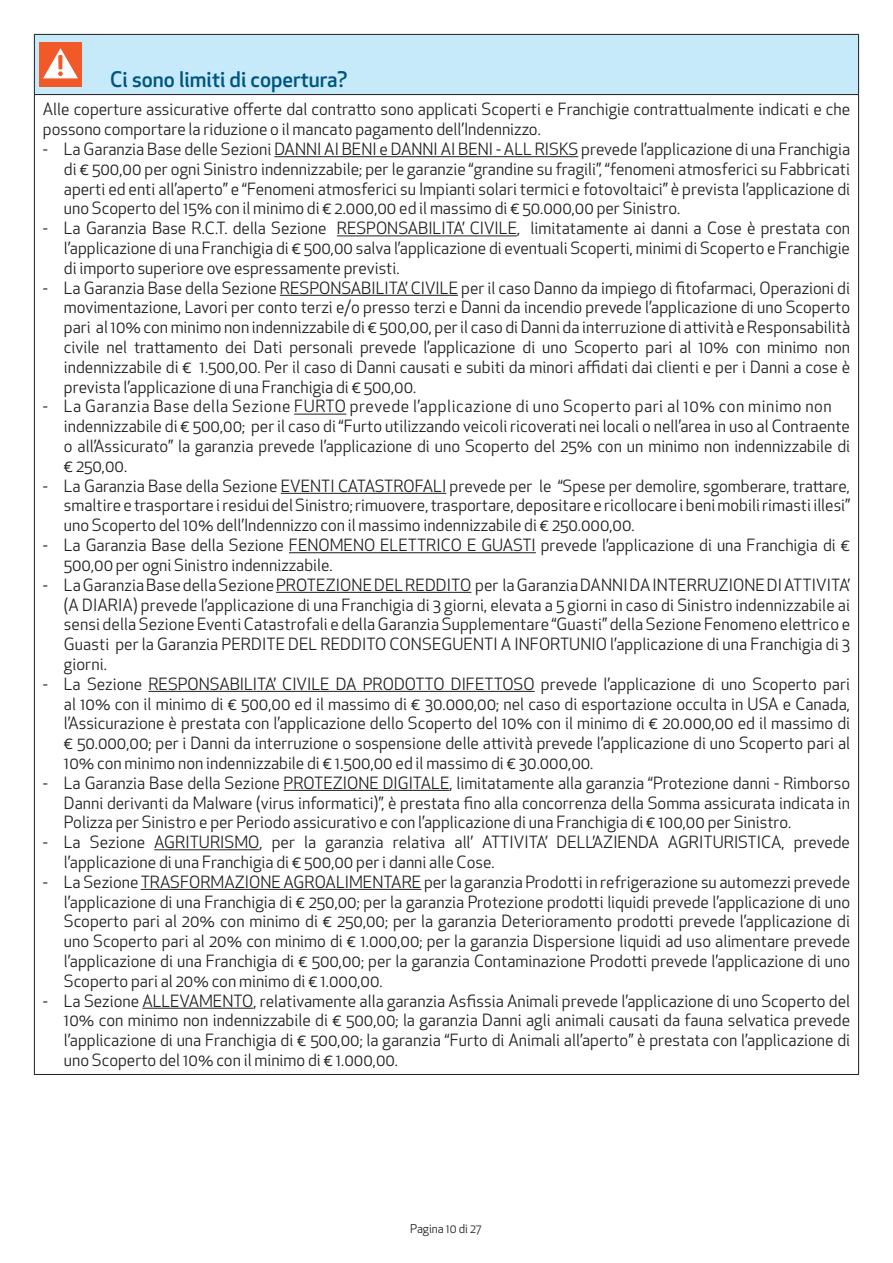
<style>
.page{position:relative;width:893px;height:1263px;background:#fff}
.page>*{position:absolute;margin:0;border:0;box-sizing:border-box;transform-origin:0 0}
.t1{font:500 21px "Apex New";color:#005480}
.t2{font:16.5px/19.8px "Apex New";color:#231f20;text-align:justify}
.t3{font:12px "Apex New";color:#231f20}
</style>
<div class="page">
<div style="left:34px;top:34px;width:825px;height:61px;background:#c6eafa"></div>
<hr style="left:34px;top:34px;width:825px;height:1px;background:#231f20">
<hr style="left:34px;top:35px;width:1px;height:59px;background:#231f20">
<hr style="left:858px;top:35px;width:1px;height:59px;background:#231f20">
<hr style="left:34px;top:94px;width:825px;height:1px;background:#231f20">
<hr style="left:34px;top:95px;width:1px;height:979px;background:#231f20">
<hr style="left:858px;top:95px;width:1px;height:979px;background:#231f20">
<hr style="left:34px;top:1074px;width:825px;height:1px;background:#231f20">
<div style="left:39px;top:42px;width:43px;height:45px;background:#f15929"></div>
<svg style="left:43px;top:48px;width:35px;height:30px"></svg>
<hr style="left:274px;top:156px;width:304px;height:1px;background:#231f20">
<hr style="left:337px;top:236px;width:180px;height:1px;background:#231f20">
<hr style="left:280px;top:295px;width:178px;height:1px;background:#231f20">
<hr style="left:294px;top:414px;width:52px;height:1px;background:#231f20">
<hr style="left:281px;top:493px;width:165px;height:1px;background:#231f20">
<hr style="left:289px;top:552px;width:247px;height:1px;background:#231f20">
<hr style="left:276px;top:592px;width:195px;height:1px;background:#231f20">
<hr style="left:148px;top:691px;width:387px;height:1px;background:#231f20">
<hr style="left:284px;top:790px;width:165px;height:1px;background:#231f20">
<hr style="left:154px;top:849px;width:105px;height:1px;background:#231f20">
<hr style="left:141px;top:889px;width:280px;height:1px;background:#231f20">
<hr style="left:142px;top:1008px;width:111px;height:1px;background:#231f20">
<p class="t1" style="left:110px;top:65px;width:239px">Ci sono limiti di copertura?</p>
<p class="t2" style="left:43px;top:100px;width:809px">Alle coperture assicurative offerte dal contratto sono applicati Scoperti e Franchigie contrattualmente indicati e che possono comportare la riduzione o il mancato pagamento dell’Indennizzo.</p>
<p class="t2" style="left:64px;top:139px;width:788px;text-indent:-21px">- La Garanzia Base delle Sezioni DANNI AI BENI e DANNI AI BENI - ALL RISKS prevede l’applicazione di una Franchigia di € 500,00 per ogni Sinistro indennizzabile; per le garanzie “grandine su fragili”, “fenomeni atmosferici su Fabbricati aperti ed enti all’aperto” e “Fenomeni atmosferici su Impianti solari termici e fotovoltaici” è prevista l’applicazione di uno Scoperto del 15% con il minimo di € 2.000,00 ed il massimo di € 50.000,00 per Sinistro.</p>
<p class="t2" style="left:64px;top:218px;width:788px;text-indent:-21px">- La Garanzia Base R.C.T. della Sezione RESPONSABILITA’ CIVILE, limitatamente ai danni a Cose è prestata con l’applicazione di una Franchigia di € 500,00 salva l’applicazione di eventuali Scoperti, minimi di Scoperto e Franchigie di importo superiore ove espressamente previsti.</p>
<p class="t2" style="left:64px;top:278px;width:788px;text-indent:-21px">- La Garanzia Base della Sezione RESPONSABILITA’ CIVILE per il caso Danno da impiego di fitofarmaci, Operazioni di movimentazione, Lavori per conto terzi e/o presso terzi e Danni da incendio prevede l’applicazione di uno Scoperto pari al 10% con minimo non indennizzabile di € 500,00, per il caso di Danni da interruzione di attività e Responsabilità civile nel trattamento dei Dati personali prevede l’applicazione di uno Scoperto pari al 10% con minimo non indennizzabile di € 1.500,00. Per il caso di Danni causati e subiti da minori affidati dai clienti e per i Danni a cose è prevista l’applicazione di una Franchigia di € 500,00.</p>
<p class="t2" style="left:64px;top:397px;width:788px;text-align:left;text-indent:-21px">- La Garanzia Base della Sezione FURTO prevede l’applicazione di uno Scoperto pari al 10% con minimo non indennizzabile di € 500,00; per il caso di “Furto utilizzando veicoli ricoverati nei locali o nell’area in uso al Contraente o all’Assicurato” la garanzia prevede l’applicazione di uno Scoperto del 25% con un minimo non indennizzabile di € 250,00.</p>
<p class="t2" style="left:64px;top:476px;width:788px;text-indent:-21px">- La Garanzia Base della Sezione EVENTI CATASTROFALI prevede per le “Spese per demolire, sgomberare, trattare, smaltire e trasportare i residui del Sinistro; rimuovere, trasportare, depositare e ricollocare i beni mobili rimasti illesi” uno Scoperto del 10% dell’Indennizzo con il massimo indennizzabile di € 250.000,00.</p>
<p class="t2" style="left:64px;top:535px;width:788px;text-indent:-21px">- La Garanzia Base della Sezione FENOMENO ELETTRICO E GUASTI prevede l’applicazione di una Franchigia di €<br>500,00 per ogni Sinistro indennizzabile.</p>
<p class="t2" style="left:64px;top:575px;width:788px;text-indent:-21px">- La Garanzia Base della Sezione PROTEZIONE DEL REDDITO per la Garanzia DANNI DA INTERRUZIONE DI ATTIVITA’ (A DIARIA) prevede l’applicazione di una Franchigia di 3 giorni, elevata a 5 giorni in caso di Sinistro indennizzabile ai sensi della Sezione Eventi Catastrofali e della Garanzia Supplementare “Guasti” della Sezione Fenomeno elettrico e Guasti per la Garanzia PERDITE DEL REDDITO CONSEGUENTI A INFORTUNIO l’applicazione di una Franchigia di 3 giorni.</p>
<p class="t2" style="left:64px;top:674px;width:788px;text-indent:-21px">- La Sezione RESPONSABILITA’ CIVILE DA PRODOTTO DIFETTOSO prevede l’applicazione di uno Scoperto pari al 10% con il minimo di € 500,00 ed il massimo di € 30.000,00; nel caso di esportazione occulta in USA e Canada, l’Assicurazione è prestata con l’applicazione dello Scoperto del 10% con il minimo di € 20.000,00 ed il massimo di € 50.000,00; per i Danni da interruzione o sospensione delle attività prevede l’applicazione di uno Scoperto pari al 10% con minimo non indennizzabile di € 1.500,00 ed il massimo di € 30.000,00.</p>
<p class="t2" style="left:64px;top:773px;width:788px;text-indent:-21px">- La Garanzia Base della Sezione PROTEZIONE DIGITALE, limitatamente alla garanzia “Protezione danni - Rimborso Danni derivanti da Malware (virus informatici)”, è prestata fino alla concorrenza della Somma assicurata indicata in Polizza per Sinistro e per Periodo assicurativo e con l’applicazione di una Franchigia di € 100,00 per Sinistro.</p>
<p class="t2" style="left:64px;top:832px;width:788px;text-indent:-21px">- La Sezione AGRITURISMO, per la garanzia relativa all’ ATTIVITA’ DELL’AZIENDA AGRITURISTICA, prevede l’applicazione di una Franchigia di € 500,00 per i danni alle Cose.</p>
<p class="t2" style="left:64px;top:872px;width:788px;text-indent:-21px">- La Sezione TRASFORMAZIONE AGROALIMENTARE per la garanzia Prodotti in refrigerazione su automezzi prevede l’applicazione di una Franchigia di € 250,00; per la garanzia Protezione prodotti liquidi prevede l’applicazione di uno Scoperto pari al 20% con minimo di € 250,00; per la garanzia Deterioramento prodotti prevede l’applicazione di uno Scoperto pari al 20% con minimo di € 1.000,00; per la garanzia Dispersione liquidi ad uso alimentare prevede l’applicazione di una Franchigia di € 500,00; per la garanzia Contaminazione Prodotti prevede l’applicazione di uno Scoperto pari al 20% con minimo di € 1.000,00.</p>
<p class="t2" style="left:64px;top:991px;width:788px;text-indent:-21px">- La Sezione ALLEVAMENTO, relativamente alla garanzia Asfissia Animali prevede l’applicazione di uno Scoperto del 10% con minimo non indennizzabile di € 500,00; la garanzia Danni agli animali causati da fauna selvatica prevede l’applicazione di una Franchigia di € 500,00; la garanzia “Furto di Animali all’aperto” è prestata con l’applicazione di uno Scoperto del 10% con il minimo di € 1.000,00.</p>
<p class="t3" style="left:410px;top:1221px;width:73px">Pagina 10 di 27</p>
</div>
